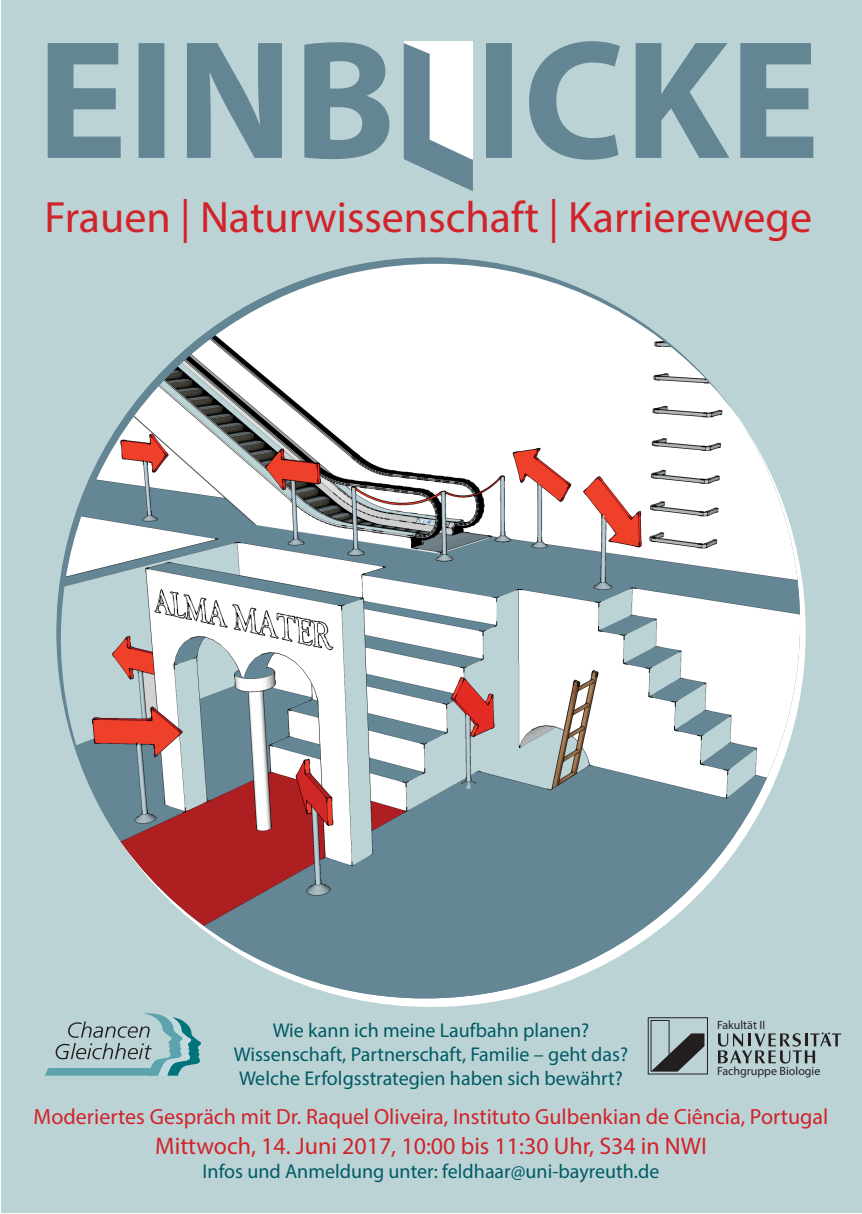
<style>
.page{position:relative;width:862px;height:1214px;background:#fff}
.page>*{position:absolute;margin:0;border:0;box-sizing:border-box;transform-origin:0 0}
.t1{font:44px "Myriad Pro";color:#d1232a}
.t2{font:24px "Myriad Pro";color:#d1232a}
.t3{font:22px "Myriad Pro";color:#d1232a}
.t4{font:20px/24px "Myriad Pro";color:#005b64;text-align:center}
.t5{font:12px "Myriad Pro";color:#231f20}
</style>
<div class="page">
<div style="left:1px;top:0;width:861px;height:1212px;background:#bcd3d6"></div>
<svg style="left:48px;top:41px;width:765px;height:150px"></svg>
<img style="left:61px;top:264px;width:739px;height:734px">
<svg style="left:650px;top:1020px;width:54px;height:51px"></svg>
<div style="left:648px;top:1017px;width:59px;height:57px;border:1px solid #231f20"></div>
<svg style="left:718px;top:1032px;width:123px;height:31px"></svg>
<svg style="left:45px;top:1013px;width:156px;height:62px"></svg>
<h1 class="t1" style="left:44px;top:190px;width:769px">Frauen | Naturwissenschaft | Karrierewege</h1>
<p class="t5" style="left:717px;top:1017px;width:50px">Fakultät II</p>
<p class="t4" style="left:234px;top:1018px;width:396px">Wie kann ich meine Laufbahn planen?<br>Wissenschaft, Partnerschaft, Familie – geht das?<br>Welche Erfolgsstrategien haben sich bewährt?</p>
<p class="t3" style="left:34px;top:1102px;width:796px">Moderiertes Gespräch mit Dr. Raquel Oliveira, Instituto Gulbenkian de Ciência, Portugal</p>
<p class="t2" style="left:155px;top:1130px;width:553px">Mittwoch, 14. Juni 2017, 10:00 bis 11:30 Uhr, S34 in NWI</p>
<p class="t4" style="left:203px;top:1158px;width:458px">Infos und Anmeldung unter: feldhaar@uni-bayreuth.de</p>
<p class="t5" style="left:717px;top:1063px;width:105px">Fachgruppe Biologie</p>
</div>
